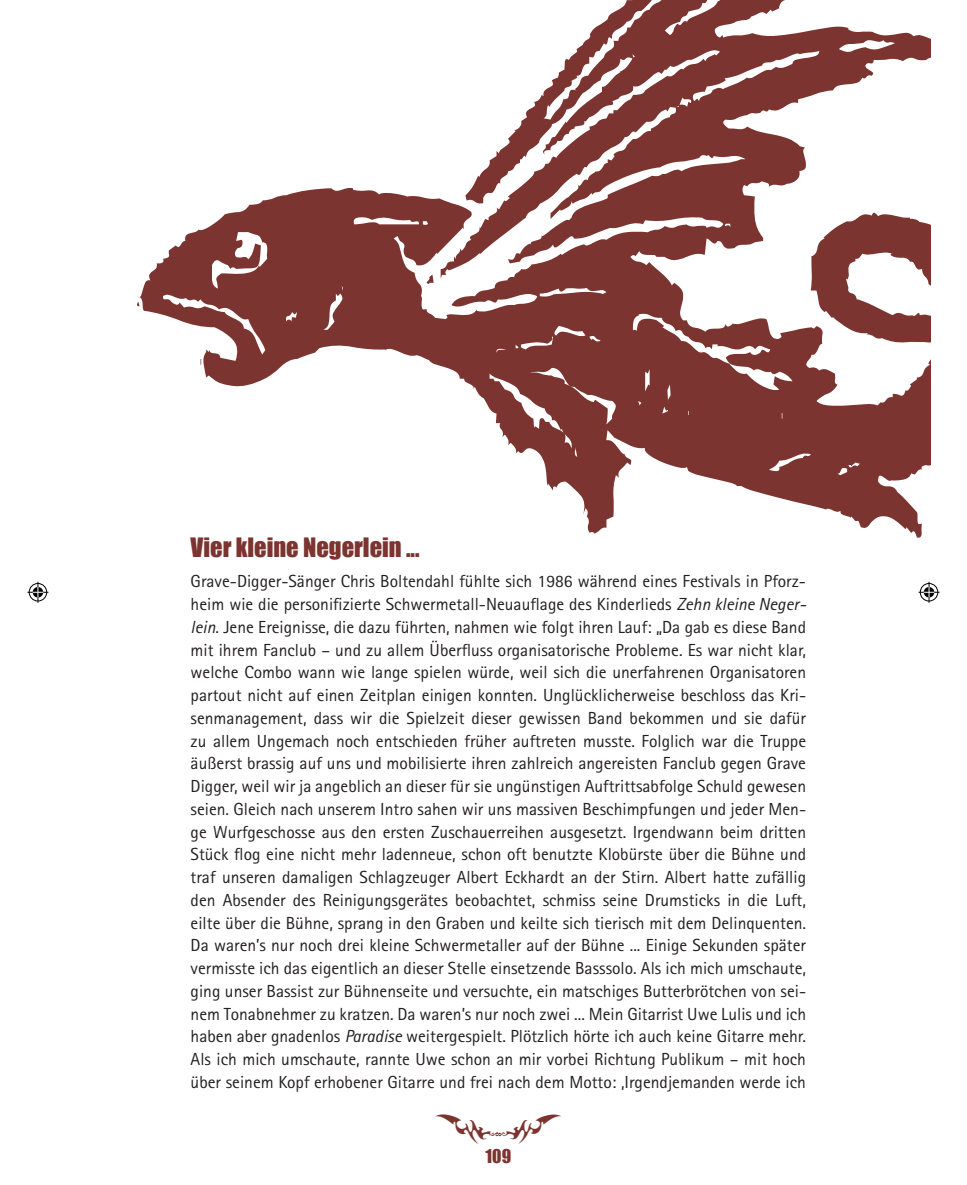
<style>
.page{position:relative;width:967px;height:1185px;background:#fff}
.page>*{position:absolute;margin:0;border:0;box-sizing:border-box;transform-origin:0 0}
.t1{font:42px "Tribalzbymarioz";color:#7b342f}
.t2{font:24.5px "Impact";color:#7b342f}
.t3{font:17.5px/22.8px "Rotis Sans Serif";color:#231f20;text-align:justify}
.t4{font:17.5px "Impact";color:#7b342f}
.s1{font-style:italic}
</style>
<div class="page">
<svg style="left:137px;top:0;width:793px;height:538px"></svg>
<hr style="left:0;top:0;width:32px;height:1px;background:#000">
<hr style="left:935px;top:0;width:31px;height:1px;background:#000">
<hr style="left:0;top:1184px;width:32px;height:1px;background:#000">
<hr style="left:935px;top:1184px;width:31px;height:1px;background:#000">
<svg style="left:915px;top:0;width:27px;height:1px"></svg>
<svg style="left:27px;top:582px;width:21px;height:21px"></svg>
<svg style="left:918px;top:582px;width:21px;height:21px"></svg>
<h2 class="t2" style="left:191px;top:532px;width:230px">Vier kleine Negerlein ...</h2>
<p class="t3" style="left:191px;top:570px;width:617px">Grave-Digger-Sänger Chris Boltendahl fühlte sich 1986 während eines Festivals in Pforz&shy;heim wie die personifizierte Schwermetall-Neuauflage des Kinderlieds <span class="s1">Zehn kleine Neger&shy;lein</span>. Jene Ereignisse, die dazu führten, nahmen wie folgt ihren Lauf: „Da gab es diese Band mit ihrem Fanclub – und zu allem Überfluss organisatorische Probleme. Es war nicht klar, welche Combo wann wie lange spielen würde, weil sich die unerfahrenen Organisatoren partout nicht auf einen Zeitplan einigen konnten. Unglücklicherweise beschloss das Kri&shy;senmanagement, dass wir die Spielzeit dieser gewissen Band bekommen und sie dafür zu allem Ungemach noch entschieden früher auftreten musste. Folglich war die Truppe äußerst brassig auf uns und mobilisierte ihren zahlreich angereisten Fanclub gegen Grave Digger, weil wir ja angeblich an dieser für sie ungünstigen Auftrittsabfolge Schuld gewesen seien. Gleich nach unserem Intro sahen wir uns massiven Beschimpfungen und jeder Men&shy;ge Wurfgeschosse aus den ersten Zuschauerreihen ausgesetzt. Irgendwann beim dritten Stück flog eine nicht mehr ladenneue, schon oft benutzte Klobürste über die Bühne und traf unseren damaligen Schlagzeuger Albert Eckhardt an der Stirn. Albert hatte zufällig den Absender des Reinigungsgerätes beobachtet, schmiss seine Drumsticks in die Luft, eilte über die Bühne, sprang in den Graben und keilte sich tierisch mit dem Delinquenten.<br>Da waren’s nur noch drei kleine Schwermetaller auf der Bühne ... Einige Sekunden später vermisste ich das eigentlich an dieser Stelle einsetzende Basssolo. Als ich mich umschaute, ging unser Bassist zur Bühnenseite und versuchte, ein matschiges Butterbrötchen von sei&shy;nem Tonabnehmer zu kratzen. Da waren’s nur noch zwei ... Mein Gitarrist Uwe Lulis und ich haben aber gnadenlos <span class="s1">Paradise</span> weitergespielt. Plötzlich hörte ich auch keine Gitarre mehr.<br>Als ich mich umschaute, rannte Uwe schon an mir vorbei Richtung Publikum – mit hoch über seinem Kopf erhobener Gitarre und frei nach dem Motto: ‚Irgendjemanden werde ich</p>
<h1 class="t1" style="left:433px;top:1104px;width:131px">a</h1>
<p class="t4" style="left:485px;top:1145px;width:27px">109</p>
</div>
